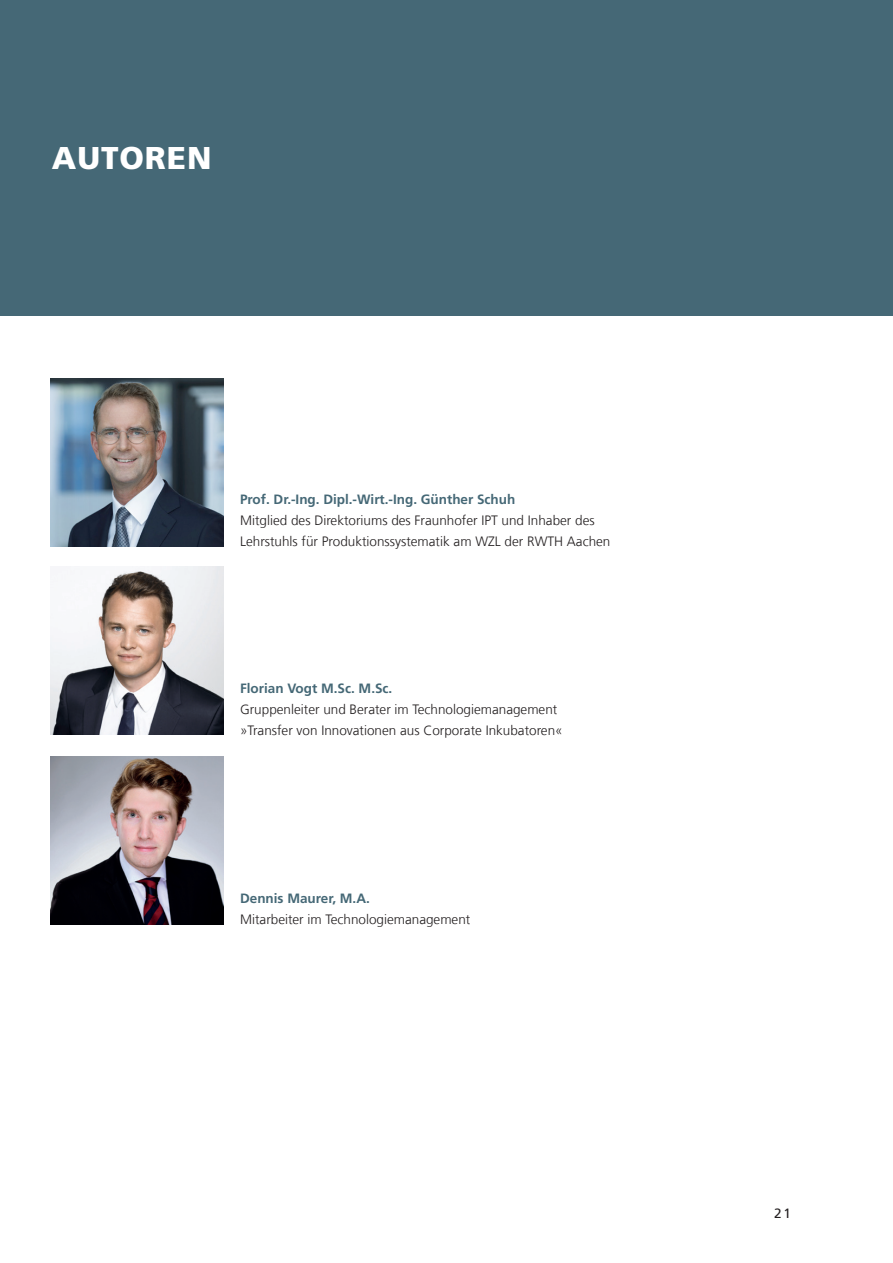
<style>
.page{position:relative;width:893px;height:1263px;background:#fff}
.page>*{position:absolute;margin:0;border:0;box-sizing:border-box;transform-origin:0 0}
._03_Standardüberschr{font:900 31.5px "Frutiger LT Com";letter-spacing:.03em;color:#fff}
._07_Zwischenüberschr{font:300 13.5px "Frutiger LT Com";color:#231f20}
._06_Fließtext{font:300 13.5px/21px "Frutiger LT Com";color:#231f20}
._07_Zwischenüberschr-2{font:700 13.5px "Frutiger LT Com";color:#456876}
.t1{font:13.5px "Frutiger LT Com";color:#231f20}
</style>
<div class="page">
<div style="left:0;top:0;width:893px;height:315px;background:#456876"></div>
<img style="left:51px;top:567px;width:172px;height:168px">
<img style="left:51px;top:756px;width:172px;height:168px">
<img style="left:51px;top:378px;width:172px;height:168px">
<p class="_03_Standardüberschr" style="left:52px;top:139px;width:161px">AUTOREN</p>
<p class="_07_Zwischenüberschr-2" style="left:240px;top:491px;width:277px">Prof. Dr.-Ing. Dipl.-Wirt.-Ing. Günther Schuh</p>
<p class="_06_Fließtext" style="left:240px;top:510px;width:372px">Mitglied des Direktoriums des Fraunhofer IPT und Inhaber des<br>Lehrstuhls für Produktionssystematik am WZL der RWTH Aachen</p>
<p class="_07_Zwischenüberschr-2" style="left:240px;top:680px;width:154px">Florian Vogt M.Sc. M.Sc.</p>
<p class="_07_Zwischenüberschr" style="left:240px;top:701px;width:319px">Gruppenleiter und Berater im Technologiemanagement</p>
<p class="_07_Zwischenüberschr" style="left:240px;top:722px;width:324px">»Transfer von Innovationen aus Corporate Inkubatoren«</p>
<p class="_07_Zwischenüberschr-2" style="left:240px;top:890px;width:131px">Dennis Maurer, M.A.</p>
<p class="_07_Zwischenüberschr" style="left:240px;top:911px;width:232px">Mitarbeiter im Technologiemanagement</p>
<p class="t1" style="left:774px;top:1205px;width:18px">21</p>
</div>
